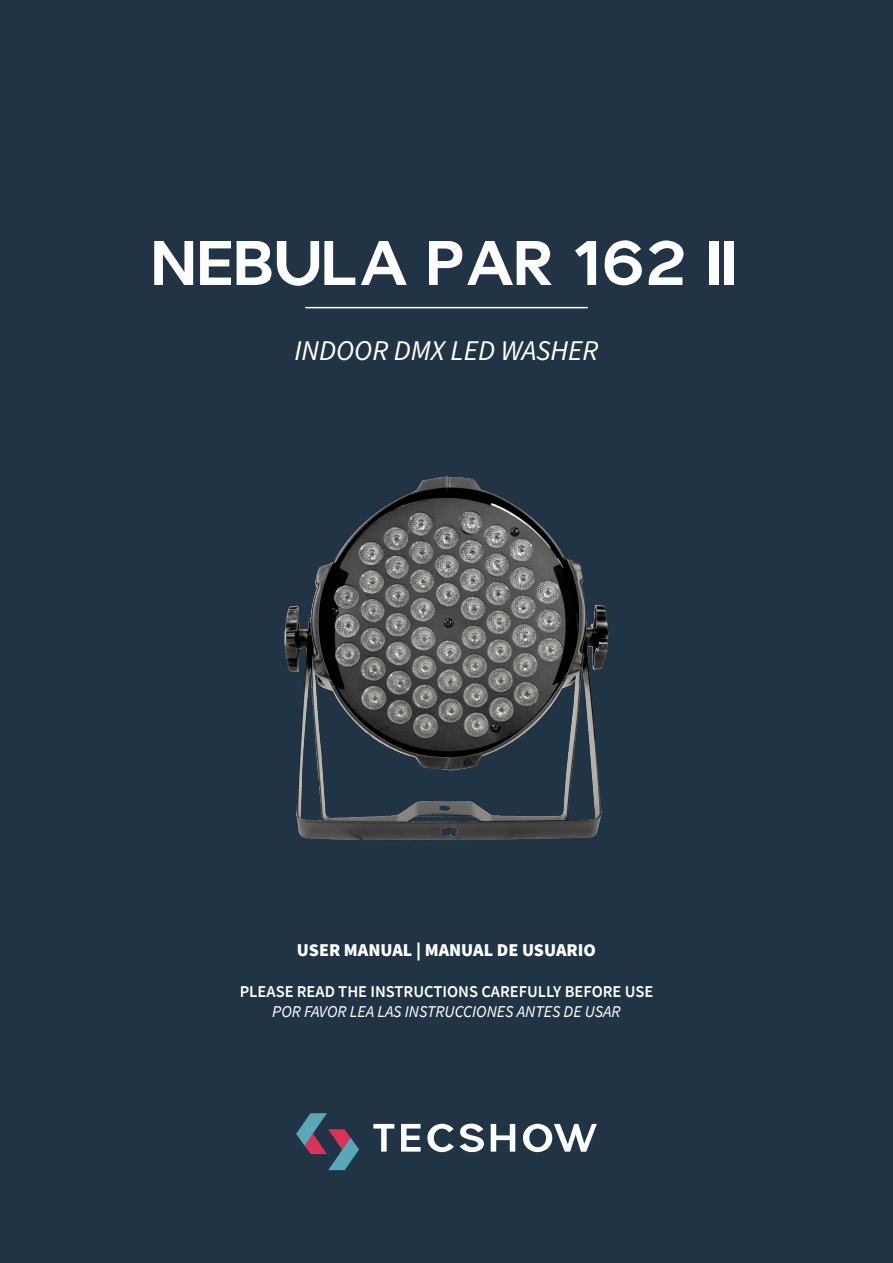
<style>
.page{position:relative;width:893px;height:1263px;background:#203445}
.page>*{position:absolute;margin:0;border:0;box-sizing:border-box;transform-origin:0 0}
.t1{font:75px "splekta";color:#fff}
.t2{font:italic 28.5px "Source Sans Pro";color:#fff}
.t3{font:900 18px "Source Sans Pro";color:#fff}
.t4{font:600 16.5px "Source Sans Pro";color:#fff}
.t5{font:italic 16.5px "Source Sans Pro";color:#fff}
</style>
<div class="page">
<hr style="left:305px;top:307px;width:283px;height:1px;background:#fff">
<svg style="left:296px;top:1113px;width:63px;height:57px"></svg>
<svg style="left:373px;top:1124px;width:21px;height:28px"></svg>
<svg style="left:401px;top:1124px;width:20px;height:28px"></svg>
<svg style="left:427px;top:1124px;width:27px;height:28px"></svg>
<svg style="left:460px;top:1123px;width:24px;height:29px"></svg>
<svg style="left:491px;top:1124px;width:24px;height:28px"></svg>
<svg style="left:523px;top:1124px;width:74px;height:28px"></svg>
<img style="left:284px;top:476px;width:325px;height:365px">
<h1 class="t1" style="left:154px;top:227px;width:586px">NEBULA PAR 162 II</h1>
<h2 class="t2" style="left:294px;top:331px;width:305px">INDOOR DMX LED WASHER</h2>
<p class="t3" style="left:297px;top:937px;width:301px">USER MANUAL | MANUAL DE USUARIO</p>
<p class="t4" style="left:240px;top:981px;width:415px">PLEASE READ THE INSTRUCTIONS CAREFULLY BEFORE USE</p>
<p class="t5" style="left:272px;top:1001px;width:350px">POR FAVOR LEA LAS INSTRUCCIONES ANTES DE USAR</p>
</div>
